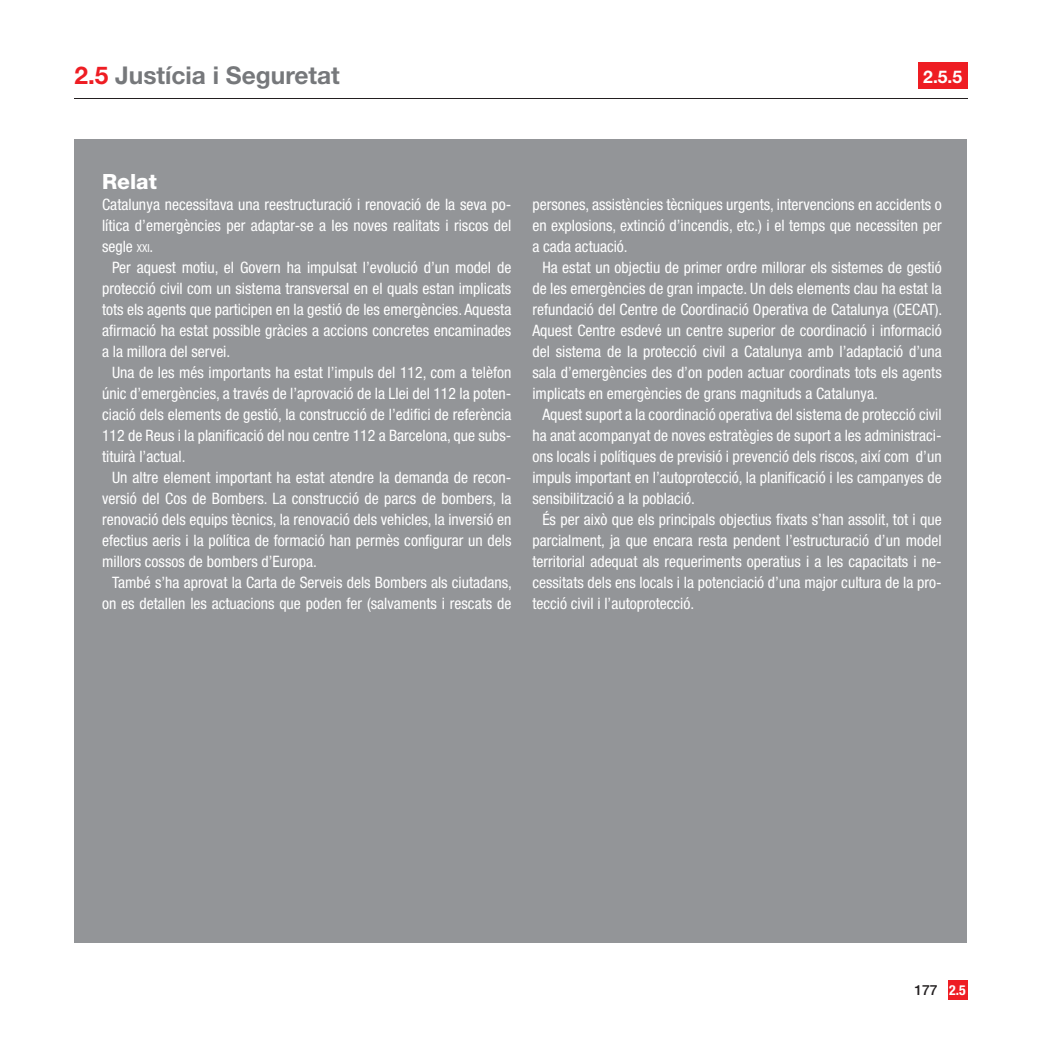
<style>
.page{position:relative;width:1042px;height:1042px;background:#fff}
.page>*{position:absolute;margin:0;border:0;box-sizing:border-box;transform-origin:0 0}
.t1{font:700 24.5px "Helvetica Neue";color:#76787b}
.t2{font:800 21px "Helvetica Neue";color:#fff}
.t3{font:700 17.5px "Helvetica Neue";color:#fff}
.t4{font:condensed 15.75px/21px "Helvetica Neue";color:#fff;text-align:justify}
.t5{font:500 14px "Helvetica Neue";color:#231f20}
.s1{color:#ee1d23}
.s2{font-size:11.03px}
.s3{font-weight:700;font-stretch:condensed;font-size:13.83px;color:#fff}
</style>
<div class="page">
<div style="left:947px;top:980px;width:20px;height:19px;background:#ee1d23"></div>
<hr style="left:74px;top:98px;width:893px;height:1px;background:#231f20">
<div style="left:918px;top:63px;width:49px;height:26px;background:#ee1d23"></div>
<div style="left:74px;top:139px;width:892px;height:804px;background:#939598"></div>
<h1 class="t1" style="left:74px;top:60px;width:267px"><span class="s1">2.5</span> Justícia i Seguretat</h1>
<p class="t3" style="left:923px;top:65px;width:40px">2.5.5</p>
<h2 class="t2" style="left:102px;top:169px;width:56px">Relat</h2>
<p class="t4" style="left:102px;top:194px;width:411px">Catalunya necessitava una reestructuració i renovació de la seva po&shy;lítica d’emergències per adaptar-se a les noves realitats i riscos del segle <span class="s2">xxi</span>.</p>
<p class="t4" style="left:102px;top:257px;width:411px;text-indent:10px">Per aquest motiu, el Govern ha impulsat l’evolució d’un model de protecció civil com un sistema transversal en el quals estan implicats tots els agents que participen en la gestió de les emergències. Aquesta afirmació ha estat possible gràcies a accions concretes encaminades a la millora del servei.</p>
<p class="t4" style="left:102px;top:362px;width:411px;text-indent:10px">Una de les més importants ha estat l’impuls del 112, com a telèfon únic d’emergències, a través de l’aprovació de la Llei del 112 la poten&shy;ciació dels elements de gestió, la construcció de l’edifici de referència 112 de Reus i la planificació del nou centre 112 a Barcelona, que subs&shy;tituirà l’actual.</p>
<p class="t4" style="left:102px;top:467px;width:411px;text-indent:10px">Un altre element important ha estat atendre la demanda de recon&shy;versió del Cos de Bombers. La construcció de parcs de bombers, la renovació dels equips tècnics, la renovació dels vehicles, la inversió en efectius aeris i la política de formació han permès configurar un dels millors cossos de bombers d’Europa.</p>
<p class="t4" style="left:102px;top:572px;width:411px;text-align:right">També s’ha aprovat la Carta de Serveis dels Bombers als ciutadans, on es detallen les actuacions que poden fer (salvaments i rescats de</p>
<p class="t4" style="left:532px;top:194px;width:411px">persones, assistències tècniques urgents, intervencions en accidents o en explosions, extinció d’incendis, etc.) i el temps que necessiten per a cada actuació.</p>
<p class="t4" style="left:532px;top:257px;width:411px;text-indent:10px">Ha estat un objectiu de primer ordre millorar els sistemes de gestió de les emergències de gran impacte. Un dels elements clau ha estat la refundació del Centre de Coordinació Operativa de Catalunya (CECAT).<br>Aquest Centre esdevé un centre superior de coordinació i informació del sistema de la protecció civil a Catalunya amb l’adaptació d’una sala d’emergències des d’on poden actuar coordinats tots els agents implicats en emergències de grans magnituds a Catalunya.</p>
<p class="t4" style="left:532px;top:404px;width:411px;text-indent:10px">Aquest suport a la coordinació operativa del sistema de protecció civil ha anat acompanyat de noves estratègies de suport a les administraci&shy;ons locals i polítiques de previsió i prevenció dels riscos, així com d’un impuls important en l’autoprotecció, la planificació i les campanyes de sensibilització a la població.</p>
<p class="t4" style="left:532px;top:509px;width:411px;text-indent:10px">És per això que els principals objectius fixats s’han assolit, tot i que parcialment, ja que encara resta pendent l’estructuració d’un model territorial adequat als requeriments operatius i a les capacitats i ne&shy;cessitats dels ens locals i la potenciació d’una major cultura de la pro&shy;tecció civil i l’autoprotecció.</p>
<p class="t5" style="left:914px;top:982px;width:53px">177 <span class="s3">2.5</span></p>
</div>
